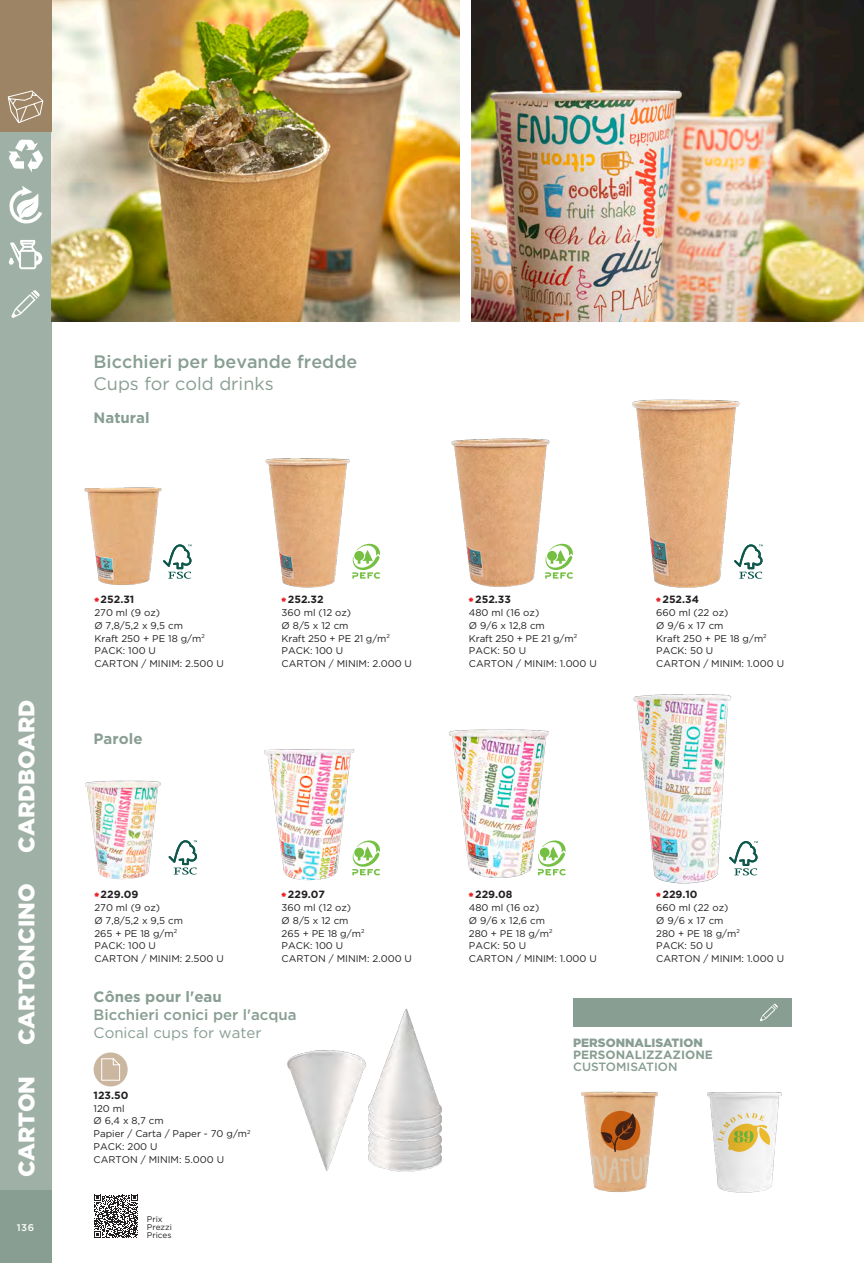
<style>
.page{position:relative;width:864px;height:1263px;background:#fff}
.page>*{position:absolute;margin:0;border:0;box-sizing:border-box;transform-origin:0 0}
.t1{font:900 22.5px "Gotham";color:#fff}
.t2{font:500 18px "Gotham";color:#889e92}
.t3{font:18px "Gotham";color:#889e92}
.t4{font:700 15px "Gotham";color:#889e92}
.t5{font:500 15px "Gotham";color:#889e92}
.t6{font:15px "Gotham";color:#889e92}
.t7{font:700 12px "Gotham";color:#889e92}
.t8{font:900 12px "Gotham";color:#889e92}
.t9{font:500 12px "Gotham";color:#889e92}
.t10{font:700 10.5px "Gotham";color:#231f20}
.t11{font:9.75px/12.8px "Gotham";color:#231f20}
.t12{font:500 9.75px "Gotham";color:#fff}
.t13{font:8.25px/8.2px "Gotham";color:#231f20}
.s1{font-family:"Stag Sans";font-weight:900;color:#ee1d23}
</style>
<div class="page">
<div style="left:0;top:0;width:51px;height:1263px;background:#9fb1a7"></div>
<div style="left:0;top:1191px;width:51px;height:72px;background:#889e92"></div>
<img style="left:471px;top:0;width:392px;height:321px">
<img style="left:51px;top:0;width:408px;height:321px">
<div style="left:0;top:0;width:51px;height:132px;background:#9d8464"></div>
<svg style="left:7px;top:90px;width:37px;height:33px"></svg>
<svg style="left:8px;top:140px;width:35px;height:32px"></svg>
<svg style="left:9px;top:240px;width:33px;height:29px"></svg>
<svg style="left:9px;top:186px;width:33px;height:38px"></svg>
<svg style="left:11px;top:290px;width:29px;height:28px"></svg>
<div style="left:94px;top:1052px;width:34px;height:34px;background:#cbb7a0;border-radius:50%"></div>
<svg style="left:101px;top:1058px;width:19px;height:23px"></svg>
<img style="left:287px;top:1051px;width:25px;height:80px">
<img style="left:312px;top:1008px;width:130px;height:164px">
<div style="left:573px;top:998px;width:218px;height:29px;background:#889e92"></div>
<svg style="left:760px;top:1004px;width:17px;height:17px"></svg>
<img style="left:85px;top:780px;width:76px;height:100px">
<img style="left:264px;top:749px;width:99px;height:132px">
<img style="left:449px;top:729px;width:102px;height:149px">
<svg style="left:168px;top:840px;width:29px;height:34px"></svg>
<img style="left:633px;top:694px;width:124px;height:190px">
<svg style="left:351px;top:840px;width:29px;height:35px"></svg>
<svg style="left:536px;top:840px;width:30px;height:35px"></svg>
<img style="left:265px;top:458px;width:85px;height:130px">
<img style="left:632px;top:399px;width:131px;height:189px">
<img style="left:451px;top:438px;width:113px;height:149px">
<svg style="left:163px;top:544px;width:28px;height:35px"></svg>
<svg style="left:733px;top:544px;width:29px;height:35px"></svg>
<img style="left:84px;top:487px;width:78px;height:98px">
<svg style="left:352px;top:544px;width:28px;height:35px"></svg>
<svg style="left:544px;top:544px;width:29px;height:35px"></svg>
<img style="left:581px;top:1091px;width:77px;height:101px">
<img style="left:707px;top:1092px;width:75px;height:101px">
<svg style="left:717px;top:1113px;width:54px;height:40px"></svg>
<svg style="left:600px;top:1111px;width:40px;height:39px"></svg>
<svg style="left:591px;top:1113px;width:57px;height:70px;background:#c89568"></svg>
<svg style="left:94px;top:1194px;width:44px;height:44px"></svg>
<h2 class="t2" style="left:94px;top:350px;width:265px">Bicchieri per bevande fredde</h2>
<h2 class="t3" style="left:94px;top:372px;width:181px">Cups for cold drinks</h2>
<h3 class="t4" style="left:94px;top:408px;width:57px">Natural</h3>
<h1 class="t1" style="left:11px;top:852px;width:154px;rotate:-90deg">CARDBOARD</h1>
<h1 class="t1" style="left:11px;top:1045px;width:163px;rotate:-90deg">CARTONCINO</h1>
<h1 class="t1" style="left:11px;top:1177px;width:102px;rotate:-90deg">CARTON</h1>
<p class="t12" style="left:17px;top:1221px;width:19px">136</p>
<p class="t10" style="left:94px;top:593px;width:41px"><span class="s1">*</span> 252.31</p>
<p class="t11" style="left:94px;top:606px;width:131px">270 ml (9 oz)<br>Ø 7,8/5,2 x 9,5 cm<br>Kraft 250 + PE 18 g/m<sup>2<br></sup>PACK: 100 U<br>CARTON / MINIM: 2.500 U</p>
<h3 class="t4" style="left:94px;top:728px;width:50px">Parole</h3>
<p class="t10" style="left:281px;top:593px;width:44px"><span class="s1">*</span> 252.32</p>
<p class="t11" style="left:281px;top:606px;width:132px">360 ml (12 oz)<br>Ø 8/5 x 12 cm<br>Kraft 250 + PE 21 g/m<sup>2<br></sup>PACK: 100 U<br>CARTON / MINIM: 2.000 U</p>
<p class="t10" style="left:468px;top:593px;width:44px"><span class="s1">*</span> 252.33</p>
<p class="t11" style="left:468px;top:606px;width:129px">480 ml (16 oz)<br>Ø 9/6 x 12,8 cm<br>Kraft 250 + PE 21 g/m<sup>2<br></sup>PACK: 50 U<br>CARTON / MINIM: 1.000 U</p>
<p class="t10" style="left:656px;top:593px;width:44px"><span class="s1">*</span> 252.34</p>
<p class="t11" style="left:656px;top:606px;width:129px">660 ml (22 oz)<br>Ø 9/6 x 17 cm<br>Kraft 250 + PE 18 g/m<sup>2<br></sup>PACK: 50 U<br>CARTON / MINIM: 1.000 U</p>
<p class="t10" style="left:94px;top:888px;width:45px"><span class="s1">*</span> 229.09</p>
<p class="t11" style="left:94px;top:901px;width:131px">270 ml (9 oz)<br>Ø 7,8/5,2 x 9,5 cm<br>265 + PE 18 g/m<sup>2<br></sup>PACK: 100 U<br>CARTON / MINIM: 2.500 U</p>
<p class="t10" style="left:281px;top:888px;width:45px"><span class="s1">*</span> 229.07</p>
<p class="t11" style="left:281px;top:901px;width:132px">360 ml (12 oz)<br>Ø 8/5 x 12 cm<br>265 + PE 18 g/m<sup>2<br></sup>PACK: 100 U<br>CARTON / MINIM: 2.000 U</p>
<h3 class="t4" style="left:94px;top:987px;width:130px">Cônes pour l'eau</h3>
<h3 class="t5" style="left:94px;top:1005px;width:204px">Bicchieri conici per l'acqua</h3>
<h3 class="t6" style="left:94px;top:1023px;width:169px">Conical cups for water</h3>
<p class="t10" style="left:94px;top:1088px;width:36px">123.50</p>
<p class="t11" style="left:94px;top:1101px;width:158px">120 ml<br>Ø 6,4 x 8,7 cm<br>Papier / Carta / Paper - 70 g/m<sup>2<br></sup>PACK: 200 U<br>CARTON / MINIM: 5.000 U</p>
<p class="t13" style="left:147px;top:1214px;width:27px">Prix<br>Prezzi<br>Prices</p>
<p class="t10" style="left:468px;top:888px;width:45px"><span class="s1">*</span> 229.08</p>
<p class="t11" style="left:468px;top:901px;width:129px">480 ml (16 oz)<br>Ø 9/6 x 12,6 cm<br>280 + PE 18 g/m<sup>2<br></sup>PACK: 50 U<br>CARTON / MINIM: 1.000 U</p>
<p class="t10" style="left:656px;top:888px;width:43px"><span class="s1">*</span> 229.10</p>
<p class="t11" style="left:656px;top:901px;width:129px">660 ml (22 oz)<br>Ø 9/6 x 17 cm<br>280 + PE 18 g/m<sup>2<br></sup>PACK: 50 U<br>CARTON / MINIM: 1.000 U</p>
<p class="t8" style="left:573px;top:1034px;width:131px">PERSONNALISATION</p>
<p class="t7" style="left:573px;top:1047px;width:141px">PERSONALIZZAZIONE</p>
<p class="t9" style="left:573px;top:1059px;width:106px">CUSTOMISATION</p>
</div>
